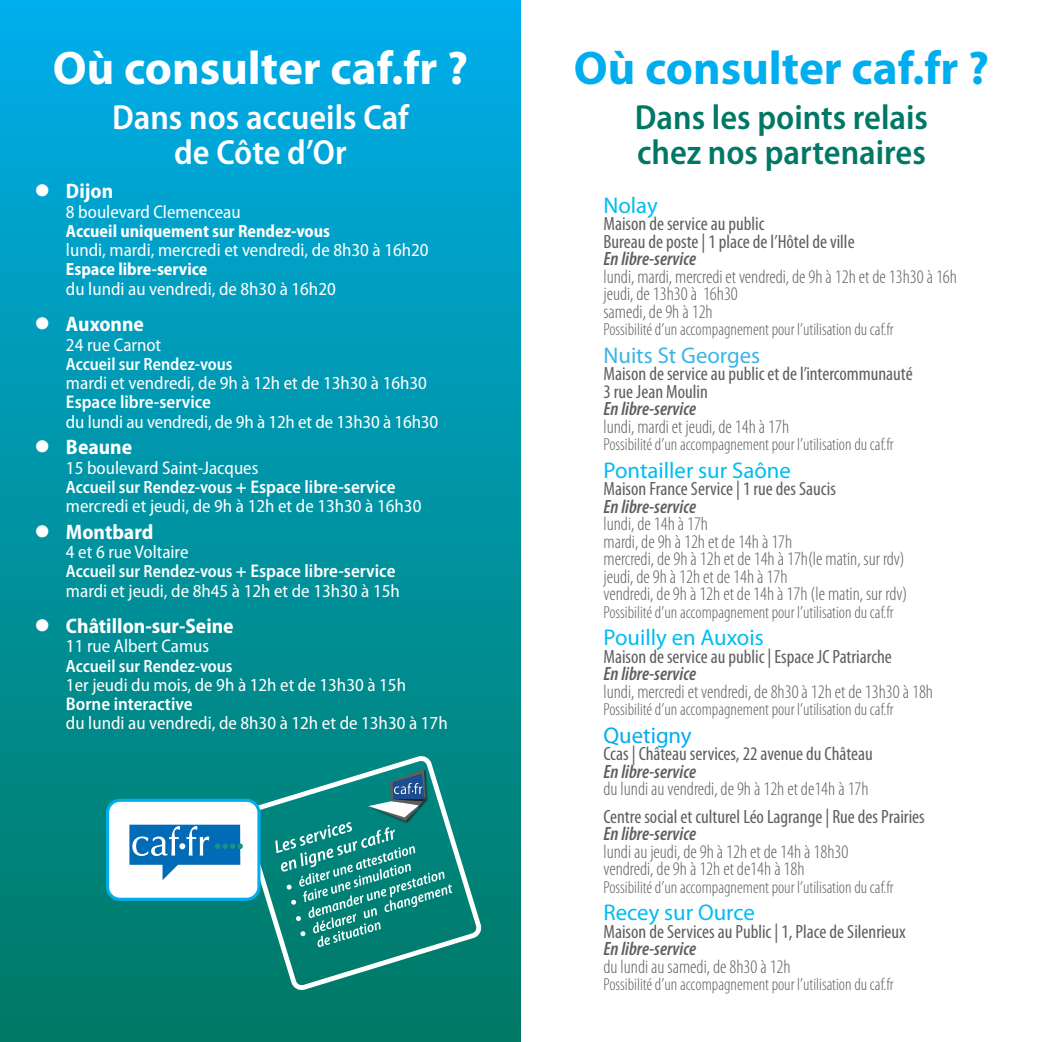
<style>
.page{position:relative;width:1042px;height:1042px;background:#fff}
.page>*{position:absolute;margin:0;border:0;box-sizing:border-box;transform-origin:0 0}
.t1{font:700 47.25px "Myriad Pro";color:#00aeef}
.t2{font:700 47.25px "Myriad Pro";color:#fff}
.t3{font:600 semi-condensed 35px/35px "Myriad Pro";color:#007865}
.t4{font:600 semi-condensed 35px "Myriad Pro";color:#fff}
.t5{font:22.75px "Myriad Pro";color:#00bcf1}
.t6{font:22.75px "Myriad Pro";color:#3bb5e9}
.t7{font:22.75px "Myriad Pro";color:#00aeef}
.t8{font:700 semi-condensed 21px "Myriad Pro";color:#fff}
.t9{font:300 condensed 19.25px "Myriad Pro";color:#5f5f62}
.t10{font:condensed 19.25px "Myriad Pro";color:#5f5f62}
.t11{font:italic 600 condensed 19.25px "Myriad Pro";color:#5f5f62}
.t12{font:semi-condensed 18.38px "Myriad Pro";color:#fff}
.t13{font:600 semi-condensed 18.38px "Myriad Pro";color:#fff}
.t14{font:600 semi-condensed 17.85px "Myriad Pro";color:#fff}
.t15{font:700 semi-condensed 17.85px "Myriad Pro";color:#fff}
.t16{font:300 condensed 17.5px "Myriad Pro";color:#5f5f62}
.s1{font-size:18.38px}
</style>
<div class="page">
<div style="left:0;top:0;width:521px;height:1042px;background:linear-gradient(to bottom,#00ade8,#007961)"></div>
<svg style="left:243px;top:754px;width:240px;height:238px;background:#168b81"></svg>
<svg style="left:275px;top:768px;width:177px;height:179px;background:#26928c"></svg>
<div style="left:108px;top:800px;width:151px;height:99px;background:#fff;border-radius:12px"></div>
<div style="left:106px;top:799px;width:154px;height:102px;border:3px solid #00aeef;border-radius:12px"></div>
<svg style="left:129px;top:824px;width:114px;height:56px"></svg>
<svg style="left:36px;top:185px;width:12px;height:12px"></svg>
<svg style="left:36px;top:317px;width:12px;height:13px"></svg>
<svg style="left:36px;top:440px;width:12px;height:13px"></svg>
<svg style="left:36px;top:525px;width:12px;height:12px"></svg>
<svg style="left:36px;top:619px;width:12px;height:12px"></svg>
<p class="t2" style="left:53px;top:37px;width:417px">Où consulter caf.fr ?</p>
<p class="t4" style="left:112px;top:95px;width:298px">Dans nos accueils Caf</p>
<p class="t4" style="left:174px;top:130px;width:174px">de Côte d’Or</p>
<p class="t8" style="left:66px;top:178px;width:49px">Dijon</p>
<p class="t12" style="left:66px;top:200px;width:176px">8 boulevard Clemenceau</p>
<p class="t15" style="left:66px;top:219px;width:266px">Accueil uniquement sur Rendez-vous</p>
<p class="t12" style="left:66px;top:239px;width:364px">lundi, mardi, mercredi et vendredi, de 8h30 à 16h20</p>
<p class="t15" style="left:66px;top:258px;width:143px">Espace libre-service</p>
<p class="t12" style="left:66px;top:277px;width:271px">du lundi au vendredi, de 8h30 à 16h20</p>
<p class="t8" style="left:66px;top:311px;width:79px">Auxonne</p>
<p class="t12" style="left:66px;top:333px;width:97px">24 rue Carnot</p>
<p class="t14" style="left:66px;top:353px;width:168px">Accueil sur Rendez-vous</p>
<p class="t12" style="left:66px;top:372px;width:362px">mardi et vendredi, de 9h à 12h et de 13h30 à 16h30</p>
<p class="t13" style="left:66px;top:391px;width:147px">Espace libre-service</p>
<p class="t12" style="left:66px;top:410px;width:374px">du lundi au vendredi, de 9h à 12h et de 13h30 à 16h30</p>
<p class="t8" style="left:66px;top:434px;width:68px">Beaune</p>
<p class="t12" style="left:66px;top:456px;width:194px">15 boulevard Saint-Jacques</p>
<p class="t14" style="left:66px;top:476px;width:331px">Accueil sur Rendez-vous <span class="s1">+ Espace libre-service</span></p>
<p class="t12" style="left:66px;top:495px;width:357px">mercredi et jeudi, de 9h à 12h et de 13h30 à 16h30</p>
<p class="t8" style="left:66px;top:518px;width:89px">Montbard</p>
<p class="t12" style="left:66px;top:540px;width:124px">4 et 6 rue Voltaire</p>
<p class="t14" style="left:66px;top:560px;width:331px">Accueil sur Rendez-vous <span class="s1">+ Espace libre-service</span></p>
<p class="t12" style="left:66px;top:579px;width:335px">mardi et jeudi, de 8h45 à 12h et de 13h30 à 15h</p>
<p class="t8" style="left:66px;top:612px;width:169px">Châtillon-sur-Seine</p>
<p class="t12" style="left:66px;top:635px;width:145px">11 rue Albert Camus</p>
<p class="t14" style="left:66px;top:654px;width:168px">Accueil sur Rendez-vous</p>
<p class="t12" style="left:66px;top:673px;width:341px">1er jeudi du mois, de 9h à 12h et de 13h30 à 15h</p>
<p class="t13" style="left:66px;top:692px;width:128px">Borne interactive</p>
<p class="t12" style="left:66px;top:712px;width:383px">du lundi au vendredi, de 8h30 à 12h et de 13h30 à 17h</p>
<p class="t1" style="left:574px;top:37px;width:417px">Où consulter caf.fr ?</p>
<p class="t3" style="left:635px;top:99px;width:295px">Dans les points relais chez nos partenaires</p>
<p class="t5" style="left:603px;top:191px;width:56px">Nolay</p>
<p class="t10" style="left:603px;top:212px;width:163px">Maison de service au public</p>
<p class="t10" style="left:603px;top:230px;width:253px">Bureau de poste | 1 place de l’Hôtel de ville</p>
<p class="t11" style="left:603px;top:247px;width:94px">En libre-service</p>
<p class="t9" style="left:603px;top:265px;width:355px">lundi, mardi, mercredi et vendredi, de 9h à 12h et de 13h30 à 16h</p>
<p class="t9" style="left:603px;top:283px;width:136px">jeudi, de 13h30 à 16h30</p>
<p class="t9" style="left:603px;top:300px;width:111px">samedi, de 9h à 12h</p>
<p class="t16" style="left:603px;top:319px;width:292px">Possibilité d’un accompagnement pour l’utilisation du caf.fr</p>
<p class="t6" style="left:603px;top:341px;width:158px">Nuits St Georges</p>
<p class="t10" style="left:603px;top:362px;width:311px">Maison de service au public et de l’intercommunauté</p>
<p class="t10" style="left:603px;top:380px;width:106px">3 rue Jean Moulin</p>
<p class="t11" style="left:603px;top:397px;width:94px">En libre-service</p>
<p class="t9" style="left:603px;top:415px;width:187px">lundi, mardi et jeudi, de 14h à 17h</p>
<p class="t16" style="left:603px;top:434px;width:292px">Possibilité d’un accompagnement pour l’utilisation du caf.fr</p>
<p class="t5" style="left:603px;top:456px;width:189px">Pontailler sur Saône</p>
<p class="t10" style="left:603px;top:477px;width:234px">Maison France Service | 1 rue des Saucis</p>
<p class="t11" style="left:603px;top:494px;width:94px">En libre-service</p>
<p class="t9" style="left:603px;top:512px;width:106px">lundi, de 14h à 17h</p>
<p class="t9" style="left:603px;top:530px;width:190px">mardi, de 9h à 12h et de 14h à 17h</p>
<p class="t9" style="left:603px;top:547px;width:303px">mercredi, de 9h à 12h et de 14h à 17h(le matin, sur rdv)</p>
<p class="t9" style="left:603px;top:565px;width:186px">jeudi, de 9h à 12h et de 14h à 17h</p>
<p class="t9" style="left:603px;top:582px;width:305px">vendredi, de 9h à 12h et de 14h à 17h (le matin, sur rdv)</p>
<p class="t16" style="left:603px;top:601px;width:292px">Possibilité d’un accompagnement pour l’utilisation du caf.fr</p>
<p class="t5" style="left:603px;top:623px;width:162px">Pouilly en Auxois</p>
<p class="t10" style="left:603px;top:645px;width:290px">Maison de service au public | Espace JC Patriarche</p>
<p class="t11" style="left:603px;top:662px;width:94px">En libre-service</p>
<p class="t9" style="left:603px;top:680px;width:331px">lundi, mercredi et vendredi, de 8h30 à 12h et de 13h30 à 18h</p>
<p class="t16" style="left:603px;top:699px;width:292px">Possibilité d’un accompagnement pour l’utilisation du caf.fr</p>
<p class="t7" style="left:603px;top:721px;width:90px">Quetigny</p>
<p class="t10" style="left:603px;top:742px;width:271px">Ccas | Château services, 22 avenue du Château</p>
<p class="t11" style="left:603px;top:759px;width:94px">En libre-service</p>
<p class="t9" style="left:603px;top:777px;width:267px">du lundi au vendredi, de 9h à 12h et de14h à 17h</p>
<p class="t10" style="left:603px;top:804px;width:323px">Centre social et culturel Léo Lagrange | Rue des Prairies</p>
<p class="t11" style="left:603px;top:822px;width:94px">En libre-service</p>
<p class="t9" style="left:603px;top:840px;width:246px">lundi au jeudi, de 9h à 12h et de 14h à 18h30</p>
<p class="t9" style="left:603px;top:857px;width:203px">vendredi, de 9h à 12h et de14h à 18h</p>
<p class="t16" style="left:603px;top:876px;width:292px">Possibilité d’un accompagnement pour l’utilisation du caf.fr</p>
<p class="t5" style="left:603px;top:898px;width:153px">Recey sur Ource</p>
<p class="t10" style="left:603px;top:919px;width:304px">Maison de Services au Public | 1, Place de Silenrieux</p>
<p class="t11" style="left:603px;top:937px;width:94px">En libre-service</p>
<p class="t9" style="left:603px;top:955px;width:189px">du lundi au samedi, de 8h30 à 12h</p>
<p class="t16" style="left:603px;top:974px;width:292px">Possibilité d’un accompagnement pour l’utilisation du caf.fr</p>
</div>
